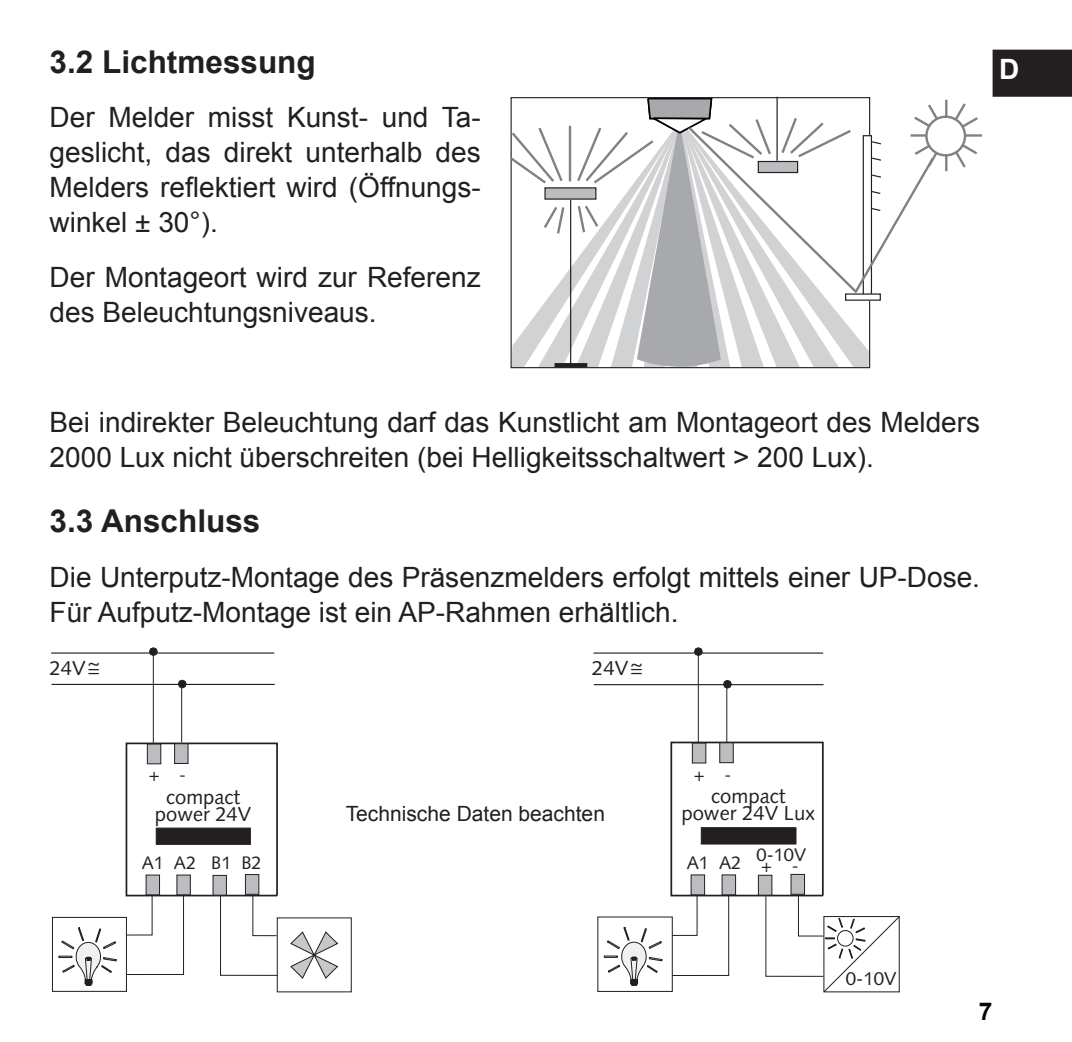
<style>
.page{position:relative;width:1072px;height:1042px;background:#fff}
.page>*{position:absolute;margin:0;border:0;box-sizing:border-box;transform-origin:0 0}
.Überschrift_Unterkap{font:700 31.5px "Arial";color:#231f20}
.t1{font:28px/35px "Arial";color:#231f20}
.t2{font:700 28px "Arial";color:#fff}
.t3{font:700 24.5px "Arial";color:#040503}
.Tabelle{font:21px "Arial";color:#231f20}
.t4{font:20.3px/16.8px "Syntax";color:#231f20;text-align:center}
.t5{font:18.55px "Syntax";color:#231f20}
.t6{font:18.2px "Syntax";color:#231f20}
.s1{font-family:"Avant Garde Bk BT"}
.s2{font-weight:700}
</style>
<div class="page">
<div style="left:992px;top:50px;width:79px;height:47px;background:#231f20"></div>
<svg style="left:290px;top:931px;width:48px;height:48px"></svg>
<div style="left:277px;top:917px;width:75px;height:75px;border:1px solid #231f20"></div>
<hr style="left:52px;top:684px;width:223px;height:1px;background:#231f20">
<hr style="left:51px;top:652px;width:223px;height:1px;background:#231f20">
<hr style="left:153px;top:654px;width:1px;height:89px;background:#231f20">
<svg style="left:149px;top:647px;width:9px;height:9px"></svg>
<hr style="left:181px;top:684px;width:1px;height:58px;background:#231f20">
<svg style="left:178px;top:680px;width:9px;height:8px"></svg>
<div style="left:52px;top:917px;width:75px;height:75px;border:1px solid #231f20"></div>
<svg style="left:58px;top:927px;width:59px;height:58px"></svg>
<svg style="left:125px;top:742px;width:154px;height:234px"></svg>
<div style="left:213px;top:875px;width:14px;height:20px;background:#bcbdc0;border:1px solid #231f20"></div>
<div style="left:147px;top:744px;width:14px;height:20px;background:#bcbdc0;border:1px solid #231f20"></div>
<div style="left:174px;top:743px;width:14px;height:21px;background:#bcbdc0;border:1px solid #231f20"></div>
<div style="left:146px;top:875px;width:14px;height:20px;background:#bcbdc0;border:1px solid #231f20"></div>
<div style="left:177px;top:875px;width:13px;height:20px;background:#bcbdc0"></div>
<div style="left:245px;top:874px;width:14px;height:20px;background:#bcbdc0;border:1px solid #231f20"></div>
<hr style="left:594px;top:684px;width:229px;height:1px;background:#231f20">
<hr style="left:593px;top:652px;width:230px;height:2px;background:#231f20">
<hr style="left:697px;top:655px;width:2px;height:88px;background:#231f20">
<svg style="left:694px;top:647px;width:9px;height:9px"></svg>
<hr style="left:726px;top:684px;width:1px;height:59px;background:#231f20">
<svg style="left:723px;top:680px;width:9px;height:8px"></svg>
<div style="left:597px;top:916px;width:75px;height:76px;border:1px solid #231f20"></div>
<svg style="left:603px;top:927px;width:59px;height:58px"></svg>
<svg style="left:669px;top:741px;width:230px;height:251px"></svg>
<svg style="left:511px;top:97px;width:471px;height:270px"></svg>
<svg style="left:510px;top:114px;width:457px;height:181px"></svg>
<p class="Überschrift_Unterkap" style="left:50px;top:40px;width:268px">3.2 Lichtmessung</p>
<p class="t2" style="left:999px;top:51px;width:22px">D</p>
<p class="t1" style="left:50px;top:100px;width:432px;text-align:justify">Der Melder misst Kunst- und Ta&shy;geslicht, das direkt unterhalb des Melders reflektiert wird (Öffnungs&shy;winkel ± 30°).</p>
<p class="t1" style="left:50px;top:260px;width:432px">Der Montageort wird zur Referenz des Beleuchtungsniveaus.</p>
<p class="t1" style="left:50px;top:405px;width:932px">Bei indirekter Beleuchtung darf das Kunstlicht am Montageort des Melders<br>2000 Lux nicht überschreiten (bei Helligkeitsschaltwert &gt; 200 Lux).</p>
<p class="Überschrift_Unterkap" style="left:50px;top:500px;width:212px">3.3 Anschluss</p>
<p class="t1" style="left:50px;top:559px;width:932px">Die Unterputz-Montage des Präsenzmelders erfolgt mittels einer UP-Dose.<br>Für Aufputz-Montage ist ein AP-Rahmen erhältlich.</p>
<p class="t4" style="left:50px;top:660px;width:52px">24V<span class="s1">=</span><sup>~</sup></p>
<p class="t6" style="left:149px;top:764px;width:38px">+ <span class="s2">-</span></p>
<p class="t4" style="left:155px;top:788px;width:98px">compact power 24V</p>
<p class="t6" style="left:142px;top:852px;width:121px">A1 A2 B1 B2</p>
<p class="t4" style="left:592px;top:660px;width:52px">24V<span class="s1">=</span><sup>~</sup></p>
<p class="Tabelle" style="left:346px;top:800px;width:261px">Technische Daten beachten</p>
<p class="t6" style="left:693px;top:764px;width:38px">+ <span class="s2">-</span></p>
<p class="t4" style="left:681px;top:788px;width:135px">compact power 24V Lux</p>
<p class="t6" style="left:686px;top:852px;width:56px">A1 A2</p>
<p class="t6" style="left:756px;top:844px;width:51px">0-10V</p>
<p class="t6" style="left:761px;top:855px;width:38px">+ <span class="s2">-</span></p>
<p class="t5" style="left:845px;top:968px;width:52px">0-10V</p>
<p class="t3" style="left:979px;top:995px;width:15px">7</p>
</div>
